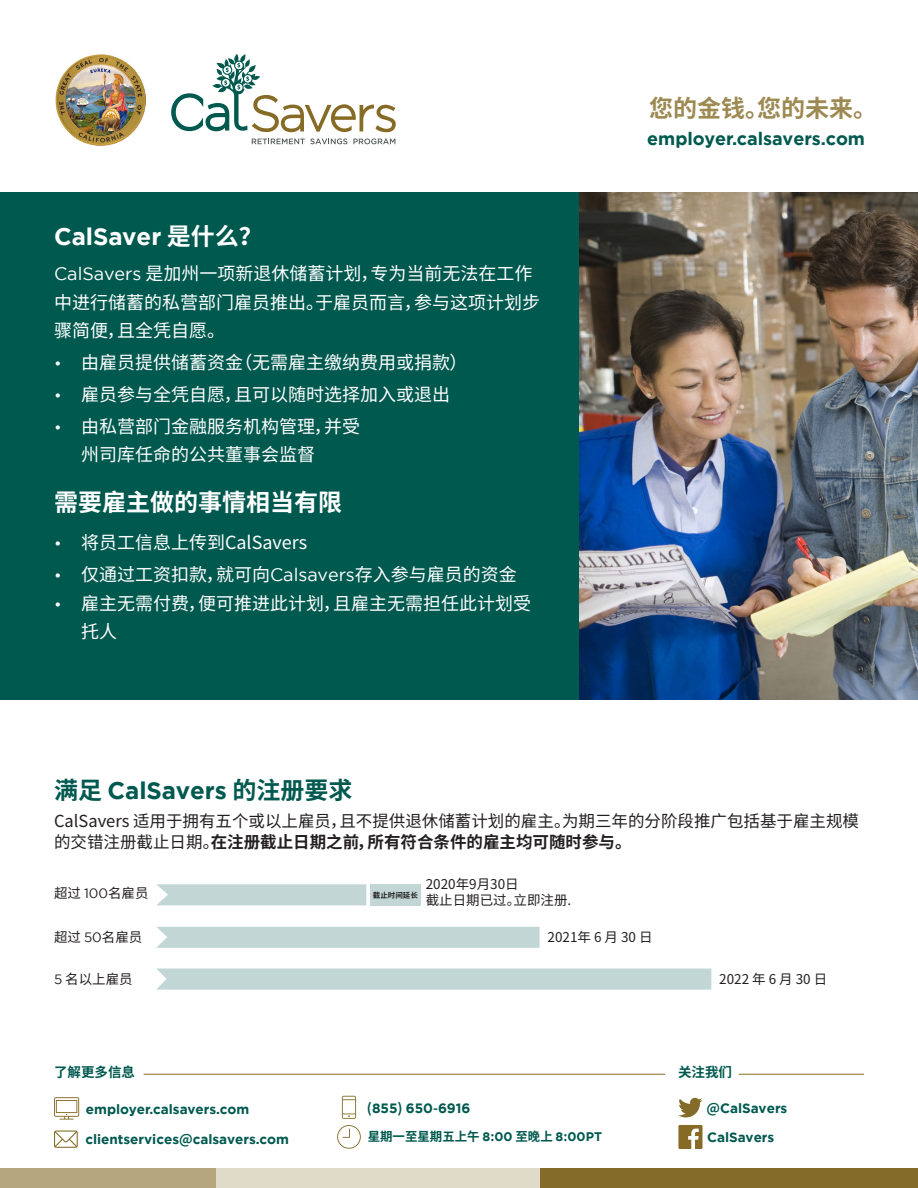
<style>
.page{position:relative;width:918px;height:1188px;background:#fff}
.page>*{position:absolute;margin:0;border:0;box-sizing:border-box;transform-origin:0 0}
.t1{font:700 24px "Gotham";color:#00594f}
.t2{font:700 24px "Gotham";color:#fff}
.t3{font:700 24px "Noto Sans CJ Ksc";color:#fff}
.t4{font:700 24px "Noto Sans CJ Ksc";color:#9d8952}
.t5{font:18px/28.5px "Noto Sans CJ Ksc";color:#fff}
.t6{font:700 18px "Gotham";color:#00594f}
.t7{font:16.5px/21px "Noto Sans CJ Ksc";color:#231f20}
.Body{font:700 13.5px "Gotham";color:#00594f}
.t8{font:13.5px "Noto Sans CJ Ksc";color:#231f20}
.Body-2{font:700 13.5px "Noto Sans CJ Ksc";color:#00594f}
.Body-3{font:700 12.45px "Noto Sans CJ Ksc";color:#00594f}
.t9{font:700 7.5px "Noto Sans CJ Ksc";color:#231f20}
.s1{font-family:"Noto Sans CJ Ksc"}
.s2{font-family:"Gotham"}
.s3{font-family:"Gotham";font-size:15.75px}
.s4{font-weight:700}
</style>
<div class="page">
<img style="left:579px;top:192px;width:339px;height:508px">
<div style="left:0;top:192px;width:579px;height:508px;background:#00594f"></div>
<div style="left:216px;top:1169px;width:324px;height:19px;background:#e0dac9"></div>
<div style="left:0;top:1169px;width:216px;height:19px;background:#b6a67e"></div>
<div style="left:540px;top:1169px;width:378px;height:19px;background:#856b29"></div>
<svg style="left:337px;top:1125px;width:24px;height:24px"></svg>
<svg style="left:342px;top:1096px;width:14px;height:23px"></svg>
<svg style="left:54px;top:1097px;width:25px;height:23px"></svg>
<svg style="left:54px;top:1131px;width:24px;height:17px"></svg>
<div style="left:678px;top:1125px;width:24px;height:24px;background:#856b26"></div>
<svg style="left:688px;top:1129px;width:11px;height:20px"></svg>
<svg style="left:678px;top:1098px;width:24px;height:19px"></svg>
<hr style="left:144px;top:1074px;width:521px;height:1px;background:#856b26">
<hr style="left:739px;top:1074px;width:125px;height:1px;background:#856b26">
<svg style="left:156px;top:884px;width:210px;height:21px;background:#c4d8d6"></svg>
<div style="left:370px;top:884px;width:51px;height:21px;background:#c2d7d5"></div>
<div style="left:156px;top:927px;width:384px;height:21px;background:#c2d7d5"></div>
<div style="left:156px;top:969px;width:555px;height:21px;background:#c2d7d5"></div>
<svg style="left:171px;top:54px;width:225px;height:78px"></svg>
<svg style="left:252px;top:138px;width:95px;height:6px"></svg>
<svg style="left:353px;top:138px;width:42px;height:6px"></svg>
<img style="left:56px;top:55px;width:90px;height:90px">
<p class="t2" style="left:54px;top:221px;width:210px">CalSaver <span class="s1">是什么？</span></p>
<p class="t5" style="left:54px;top:260px;width:487px"><span class="s2">CalSavers</span> 是加州一项新退休储蓄计划，专为当前无法在工作中进行储蓄的私营部门雇员推出。于雇员而言，参与这项计划步骤简便，且全凭自愿。</p>
<p class="t5" style="left:54px;top:349px;width:415px"><span class="s3">•</span> 由雇员提供储蓄资金（无需雇主缴纳费用或捐款）</p>
<p class="t5" style="left:54px;top:380px;width:397px"><span class="s3">•</span> 雇员参与全凭自愿，且可以随时选择加入或退出</p>
<p class="t5" style="left:81px;top:412px;width:280px;text-indent:-27px"><span class="s3">•</span> 由私营部门金融服务机构管理，并受州司库任命的公共董事会监督</p>
<p class="t3" style="left:54px;top:489px;width:289px">需要雇主做的事情相当有限</p>
<p class="t5" style="left:54px;top:529px;width:255px"><span class="s3">•</span> 将员工信息上传到CalSavers</p>
<p class="t5" style="left:54px;top:561px;width:464px"><span class="s3">•</span> 仅通过工资扣款，就可向<span class="s2">Calsavers</span>存入参与雇员的资金</p>
<p class="t5" style="left:81px;top:589px;width:451px;text-indent:-27px"><span class="s3">•</span> 雇主无需付费，便可推进此计划，且雇主无需担任此计划受托人</p>
<p class="t4" style="left:649px;top:94px;width:230px">您的金钱。您的未来。</p>
<p class="t6" style="left:647px;top:127px;width:219px">employer.calsavers.com</p>
<p class="t1" style="left:54px;top:775px;width:300px"><span class="s1">满足</span> CalSavers <span class="s1">的注册要求</span></p>
<p class="t7" style="left:54px;top:811px;width:807px">CalSavers 适用于拥有五个或以上雇员，且不提供退休储蓄计划的雇主。为期三年的分阶段推广包括基于雇主规模的交错注册截止日期。<span class="s4">在注册截止日期之前，所有符合条件的雇主均可随时参与。</span></p>
<p class="t8" style="left:54px;top:885px;width:96px">超过 <span class="s2">100</span>名雇员</p>
<p class="t8" style="left:54px;top:929px;width:90px">超过 <span class="s2">50</span>名雇员</p>
<p class="t8" style="left:54px;top:971px;width:80px"><span class="s2">5</span> 名以上雇员</p>
<p class="t9" style="left:373px;top:891px;width:46px">截止时间延长</p>
<p class="t8" style="left:426px;top:876px;width:94px">2020年9月30日</p>
<p class="t8" style="left:426px;top:892px;width:147px">截止日期已过。立即注册.</p>
<p class="t8" style="left:548px;top:929px;width:107px">2021年 6 月 30 日</p>
<p class="t8" style="left:719px;top:971px;width:110px">2022 年 6 月 30 日</p>
<p class="Body-2" style="left:54px;top:1065px;width:82px">了解更多信息</p>
<p class="Body-2" style="left:678px;top:1065px;width:55px">关注我们</p>
<p class="Body" style="left:86px;top:1100px;width:165px">employer.calsavers.com</p>
<p class="Body" style="left:85px;top:1131px;width:205px">clientservices<span class="s1">@</span>calsavers.com</p>
<p class="Body" style="left:367px;top:1099px;width:105px"><span class="s1">(</span>855<span class="s1">)</span> 650<span class="s1">-</span>6916</p>
<p class="Body" style="left:707px;top:1099px;width:82px"><span class="s1">@</span>CalSavers</p>
<p class="Body-3" style="left:368px;top:1130px;width:236px">星期一至星期五上午 <span class="s2">8</span>:<span class="s2">00</span> 至晚上 <span class="s2">8</span>:<span class="s2">00PT</span></p>
<p class="Body" style="left:707px;top:1128px;width:69px">CalSavers</p>
</div>
